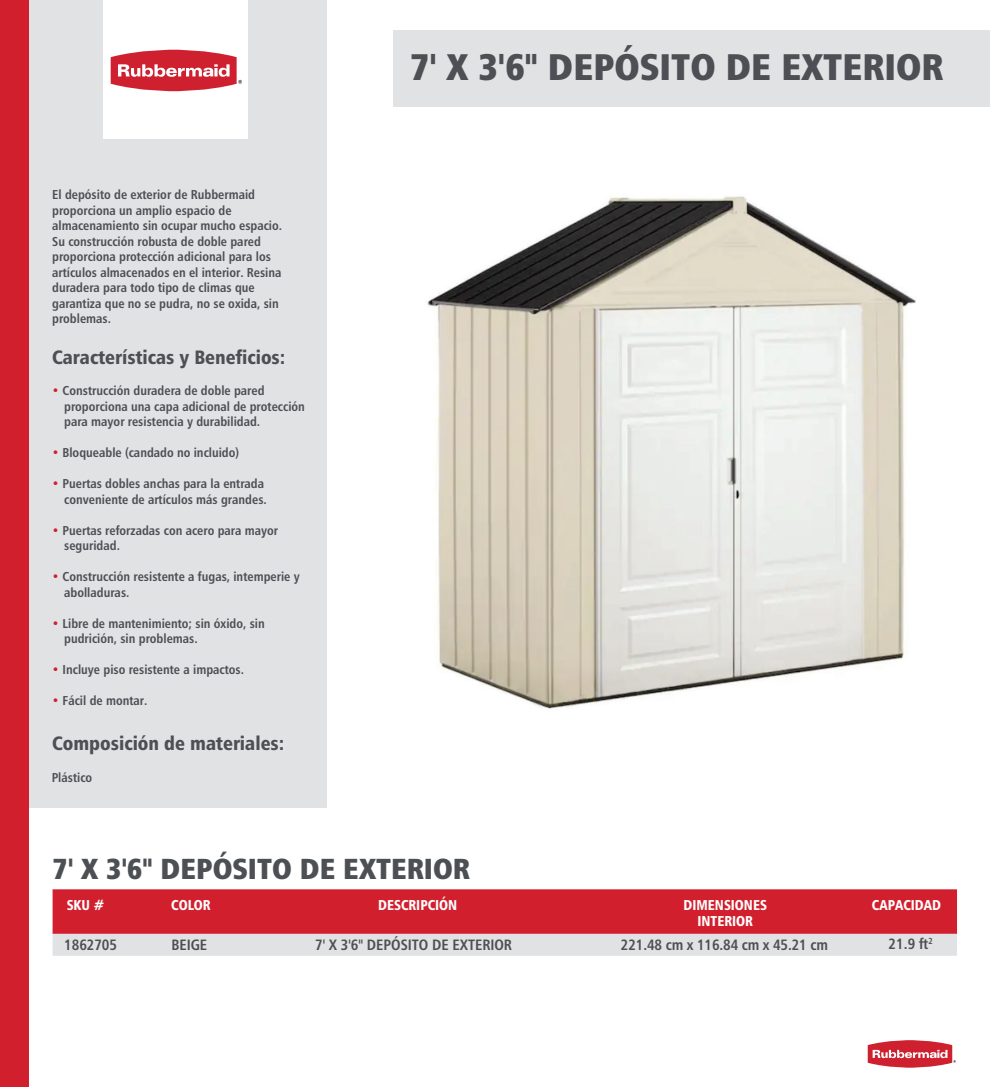
<style>
.page{position:relative;width:990px;height:1087px;background:#fff}
.page>*{position:absolute;margin:0;border:0;box-sizing:border-box;transform-origin:0 0}
.t1{font:37px "Humanist 777 BT Extra Black Cond B";color:#4c4f53}
.t2{font:29px "Humanist 777 BT Extra Black Cond B";color:#4c4f53}
.t3{font:19.25px "Humanist 777 BT Black Condensed B";color:#4c4f53}
.t4{font:15px "Humanist 777 BT Bold Condensed B";letter-spacing:-.005em;color:#4d4f53}
.t5{font:14.25px/16.2px "Humanist 777 BT Black Condensed B";color:#fff;text-align:center;scale:.95 1}
.t6{font:13px/15.5px "Humanist 777 BT Bold Condensed B";color:#4c4f53}
.s1{color:#d21f2e}
</style>
<div class="page">
<div style="left:393px;top:30px;width:597px;height:76px;background:#e1e2e4"></div>
<div style="left:29px;top:0;width:298px;height:808px;background:#e1e2e4"></div>
<div style="left:0;top:0;width:29px;height:1087px;background:#d21f2e"></div>
<svg style="left:53px;top:889px;width:904px;height:67px;background:#d7606b"></svg>
<div style="left:104px;top:0;width:144px;height:138px;background:#fff"></div>
<svg style="left:868px;top:1040px;width:88px;height:28px"></svg>
<svg style="left:111px;top:49px;width:131px;height:42px"></svg>
<img style="left:427px;top:196px;width:489px;height:513px">
<p class="t6" style="left:52px;top:187px;width:231px">El depósito de exterior de Rubbermaid proporciona un amplio espacio de almacenamiento sin ocupar mucho espacio.<br>Su construcción robusta de doble pared proporciona protección adicional para los artículos almacenados en el interior. Resina duradera para todo tipo de climas que garantiza que no se pudra, no se oxida, sin problemas.</p>
<h3 class="t3" style="left:52px;top:345px;width:235px">Características y Beneficios:</h3>
<p class="t6" style="left:64px;top:383px;width:242px;text-indent:-12px"><span class="s1">•</span> Construcción duradera de doble pared proporciona una capa adicional de protección para mayor resistencia y durabilidad.</p>
<p class="t6" style="left:52px;top:445px;width:189px"><span class="s1">•</span> Bloqueable (candado no incluido)</p>
<p class="t6" style="left:52px;top:476px;width:217px;text-align:right"><span class="s1">•</span> Puertas dobles anchas para la entrada conveniente de artículos más grandes.</p>
<p class="t6" style="left:64px;top:522px;width:215px;text-indent:-12px"><span class="s1">•</span> Puertas reforzadas con acero para mayor seguridad.</p>
<p class="t6" style="left:64px;top:569px;width:237px;text-indent:-12px"><span class="s1">•</span> Construcción resistente a fugas, intemperie y abolladuras.</p>
<p class="t6" style="left:64px;top:615px;width:202px;text-indent:-12px"><span class="s1">•</span> Libre de mantenimiento; sin óxido, sin pudrición, sin problemas.</p>
<p class="t6" style="left:52px;top:662px;width:194px"><span class="s1">•</span> Incluye piso resistente a impactos.</p>
<p class="t6" style="left:52px;top:693px;width:97px"><span class="s1">•</span> Fácil de montar.</p>
<h3 class="t3" style="left:52px;top:731px;width:234px">Composición de materiales:</h3>
<p class="t6" style="left:52px;top:769px;width:42px">Plástico</p>
<h1 class="t1" style="left:410px;top:43px;width:535px">7' X 3'6" DEPÓSITO DE EXTERIOR</h1>
<h2 class="t2" style="left:53px;top:850px;width:419px">7' X 3'6" DEPÓSITO DE EXTERIOR</h2>
<p class="t5" style="left:67px;top:896px;width:41px">SKU #</p>
<p class="t5" style="left:378px;top:896px;width:85px">DESCRIPCIÓN</p>
<p class="t4" style="left:64px;top:935px;width:54px">1862705</p>
<p class="t4" style="left:315px;top:936px;width:198px">7' X 3'6" DEPÓSITO DE EXTERIOR</p>
<p class="t5" style="left:171px;top:896px;width:43px">COLOR</p>
<p class="t4" style="left:171px;top:936px;width:37px">BEIGE</p>
<p class="t5" style="left:683px;top:896px;width:89px">DIMENSIONES<br>INTERIOR</p>
<p class="t4" style="left:621px;top:935px;width:209px">221.48 cm x 116.84 cm x 45.21 cm</p>
<p class="t5" style="left:872px;top:896px;width:74px">CAPACIDAD</p>
<p class="t4" style="left:889px;top:934px;width:46px">21.9 ft<sup>2</sup></p>
</div>
